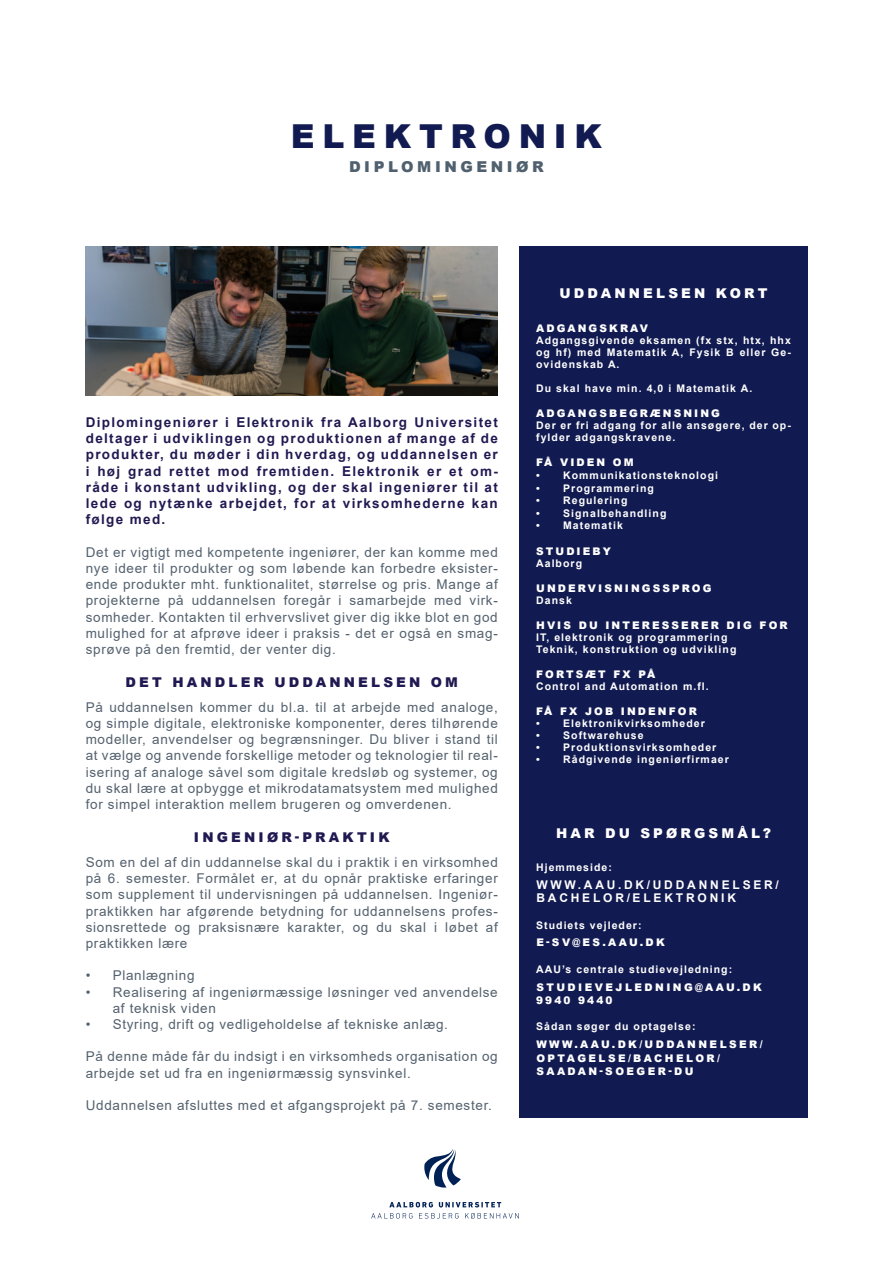
<style>
.page{position:relative;width:893px;height:1263px;background:#fff}
.page>*{position:absolute;margin:0;border:0;box-sizing:border-box;transform-origin:0 0}
.Uddannelsestitel{font:900 33px "Arial";letter-spacing:.235em;color:#121b51}
.Undetitel{font:900 15px "Arial";letter-spacing:.235em;color:#50606e}
.Brødtekst{font:13.5px/16.2px "Arial";letter-spacing:.05em;color:#54616e;text-align:justify}
.Manchet{font:700 13.5px/16.2px "Arial";letter-spacing:.1em;color:#211a52;text-align:justify}
.Overskrift{font:900 13.5px "Arial";letter-spacing:.235em;color:#211a52}
.Hvid_titel{font:900 13.5px "Arial";letter-spacing:.235em;color:#fff}
.Hvid_tekst__fed{font:700 12px/13.5px "Arial";letter-spacing:.235em;color:#fff}
.Hvid_tekst{font:700 10.5px/12px "Arial";letter-spacing:.1em;color:#fff;text-align:justify}
.Hvid_overskrift{font:900 10.5px "Arial";letter-spacing:.2em;color:#fff}
.Hvid_tekst__fed-2{font:900 10.5px/13.5px "Arial";letter-spacing:.235em;color:#fff}
.Hvid_overskrift__tyn{font:700 10.5px "Arial";letter-spacing:.1em;color:#fff}
.Hvid_tekst__fed-3{font:900 10.5px "Arial";letter-spacing:.2em;color:#fff}
.Hvid_overskrift-2{font:700 10.5px "Arial";letter-spacing:.1em;color:#fff}
</style>
<div class="page">
<div style="left:519px;top:247px;width:289px;height:561px;background:#121b51"></div>
<div style="left:519px;top:802px;width:289px;height:316px;background:#121b51"></div>
<svg style="left:389px;top:1202px;width:44px;height:5px"></svg>
<svg style="left:439px;top:1202px;width:62px;height:5px"></svg>
<svg style="left:371px;top:1213px;width:42px;height:5px"></svg>
<svg style="left:419px;top:1213px;width:40px;height:5px"></svg>
<svg style="left:465px;top:1213px;width:54px;height:6px"></svg>
<svg style="left:424px;top:1149px;width:37px;height:38px"></svg>
<img style="left:85px;top:247px;width:413px;height:148px">
<p class="Uddannelsestitel" style="left:291px;top:112px;width:313px">ELEKTRONIK</p>
<p class="Undetitel" style="left:349px;top:155px;width:196px">DIPLOMINGENIØR</p>
<p class="Manchet" style="left:86px;top:414px;width:414px">Diplomingeniører i Elektronik fra Aalborg Universitet deltager i udviklingen og produktionen af mange af de produkter, du møder i din hverdag, og uddannelsen er i høj grad rettet mod fremtiden. Elektronik er et om&shy;råde i konstant udvikling, og der skal ingeniører til at lede og nytænke arbejdet, for at virksomhederne kan følge med.</p>
<p class="Brødtekst" style="left:86px;top:544px;width:414px">Det er vigtigt med kompetente ingeniører, der kan komme med nye ideer til produkter og som løbende kan forbedre eksister&shy;ende produkter mht. funktionalitet, størrelse og pris. Mange af projekterne på uddannelsen foregår i samarbejde med virk&shy;somheder. Kontakten til erhvervslivet giver dig ikke blot en god mulighed for at afprøve ideer i praksis - det er også en smag&shy;sprøve på den fremtid, der venter dig.</p>
<p class="Overskrift" style="left:126px;top:672px;width:334px">DET HANDLER UDDANNELSEN OM</p>
<p class="Brødtekst" style="left:86px;top:699px;width:414px">På uddannelsen kommer du bl.a. til at arbejde med analoge, og simple digitale, elektroniske komponenter, deres tilhørende modeller, anvendelser og begrænsninger. Du bliver i stand til at vælge og anvende forskellige metoder og teknologier til real&shy;isering af analoge såvel som digitale kredsløb og systemer, og du skal lære at opbygge et mikrodatamatsystem med mulighed for simpel interaktion mellem brugeren og omverdenen.</p>
<p class="Overskrift" style="left:194px;top:828px;width:197px">INGENIØR-PRAKTIK</p>
<p class="Brødtekst" style="left:86px;top:854px;width:414px">Som en del af din uddannelse skal du i praktik i en virksomhed på 6. semester. Formålet er, at du opnår praktiske erfaringer som supplement til undervisningen på uddannelsen. Ingeniør&shy;praktikken har afgørende betydning for uddannelsens profes&shy;sionsrettede og praksisnære karakter, og du skal i løbet af praktikken lære</p>
<p class="Brødtekst" style="left:86px;top:967px;width:110px">• Planlægning</p>
<p class="Brødtekst" style="left:113px;top:984px;width:387px;text-indent:-27px">• Realisering af ingeniørmæssige løsninger ved anvendelse af teknisk viden</p>
<p class="Brødtekst" style="left:86px;top:1016px;width:364px">• Styring, drift og vedligeholdelse af tekniske anlæg.</p>
<p class="Brødtekst" style="left:86px;top:1048px;width:414px">På denne måde får du indsigt i en virksomheds organisation og arbejde set ud fra en ingeniørmæssig synsvinkel.</p>
<p class="Brødtekst" style="left:86px;top:1097px;width:408px">Uddannelsen afsluttes med et afgangsprojekt på 7. semester.</p>
<p class="Hvid_titel" style="left:560px;top:283px;width:209px">UDDANNELSEN KORT</p>
<p class="Hvid_overskrift" style="left:536px;top:320px;width:113px">ADGANGSKRAV</p>
<p class="Hvid_tekst" style="left:536px;top:334px;width:256px">Adgangsgivende eksamen (fx stx, htx, hhx og hf) med Matematik A, Fysik B eller Ge&shy;ovidenskab A.</p>
<p class="Hvid_tekst" style="left:536px;top:382px;width:218px">Du skal have min. 4,0 i Matematik A.</p>
<p class="Hvid_overskrift" style="left:536px;top:406px;width:185px">ADGANGSBEGRÆNSNING</p>
<p class="Hvid_tekst" style="left:536px;top:419px;width:256px">Der er fri adgang for alle ansøgere, der op&shy;fylder adgangskravene.</p>
<p class="Hvid_overskrift" style="left:536px;top:455px;width:99px">FÅ VIDEN OM</p>
<p class="Hvid_tekst" style="left:536px;top:469px;width:183px">• Kommunikationsteknologi</p>
<p class="Hvid_tekst" style="left:536px;top:482px;width:119px">• Programmering</p>
<p class="Hvid_tekst" style="left:536px;top:494px;width:93px">• Regulering</p>
<p class="Hvid_tekst" style="left:536px;top:507px;width:132px">• Signalbehandling</p>
<p class="Hvid_tekst" style="left:536px;top:520px;width:88px">• Matematik</p>
<p class="Hvid_overskrift" style="left:536px;top:543px;width:76px">STUDIEBY</p>
<p class="Hvid_tekst" style="left:536px;top:557px;width:47px">Aalborg</p>
<p class="Hvid_overskrift" style="left:536px;top:580px;width:177px">UNDERVISNINGSSPROG</p>
<p class="Hvid_overskrift-2" style="left:536px;top:593px;width:37px">Dansk</p>
<p class="Hvid_overskrift" style="left:536px;top:617px;width:253px">HVIS DU INTERESSERER DIG FOR</p>
<p class="Hvid_tekst" style="left:536px;top:631px;width:193px">IT, elektronik og programmering</p>
<p class="Hvid_tekst" style="left:536px;top:643px;width:202px">Teknik, konstruktion og udvikling</p>
<p class="Hvid_overskrift" style="left:536px;top:666px;width:121px">FORTSÆT FX PÅ</p>
<p class="Hvid_tekst" style="left:536px;top:680px;width:174px">Control and Automation m.fl.</p>
<p class="Hvid_overskrift" style="left:536px;top:703px;width:162px">FÅ FX JOB INDENFOR</p>
<p class="Hvid_tekst" style="left:536px;top:717px;width:170px">• Elektronikvirksomheder</p>
<p class="Hvid_tekst" style="left:536px;top:729px;width:109px">• Softwarehuse</p>
<p class="Hvid_tekst" style="left:536px;top:741px;width:182px">• Produktionsvirksomheder</p>
<p class="Hvid_tekst" style="left:536px;top:753px;width:194px">• Rådgivende ingeniørfirmaer</p>
<p class="Hvid_titel" style="left:556px;top:823px;width:217px">HAR DU SPØRGSMÅL?</p>
<p class="Hvid_overskrift__tyn" style="left:536px;top:860px;width:77px">Hjemmeside:</p>
<p class="Hvid_tekst__fed" style="left:536px;top:878px;width:244px">WWW.AAU.DK/UDDANNELSER/<br>BACHELOR/ELEKTRONIK</p>
<p class="Hvid_overskrift__tyn" style="left:536px;top:917px;width:107px">Studiets vejleder:</p>
<p class="Hvid_tekst__fed-2" style="left:536px;top:935px;width:130px">E-SV@ES.AAU.DK</p>
<p class="Hvid_overskrift__tyn" style="left:536px;top:962px;width:198px">AAU’s centrale studievejledning:</p>
<p class="Hvid_tekst__fed-2" style="left:536px;top:980px;width:227px">STUDIEVEJLEDNING@AAU.DK</p>
<p class="Hvid_tekst__fed-3" style="left:536px;top:993px;width:78px">9940 9440</p>
<p class="Hvid_overskrift__tyn" style="left:536px;top:1019px;width:161px">Sådan søger du optagelse:</p>
<p class="Hvid_tekst__fed-2" style="left:536px;top:1037px;width:228px">WWW.AAU.DK/UDDANNELSER/<br>OPTAGELSE/BACHELOR/</p>
<p class="Hvid_tekst__fed-2" style="left:536px;top:1064px;width:159px">SAADAN-SOEGER-DU</p>
</div>
